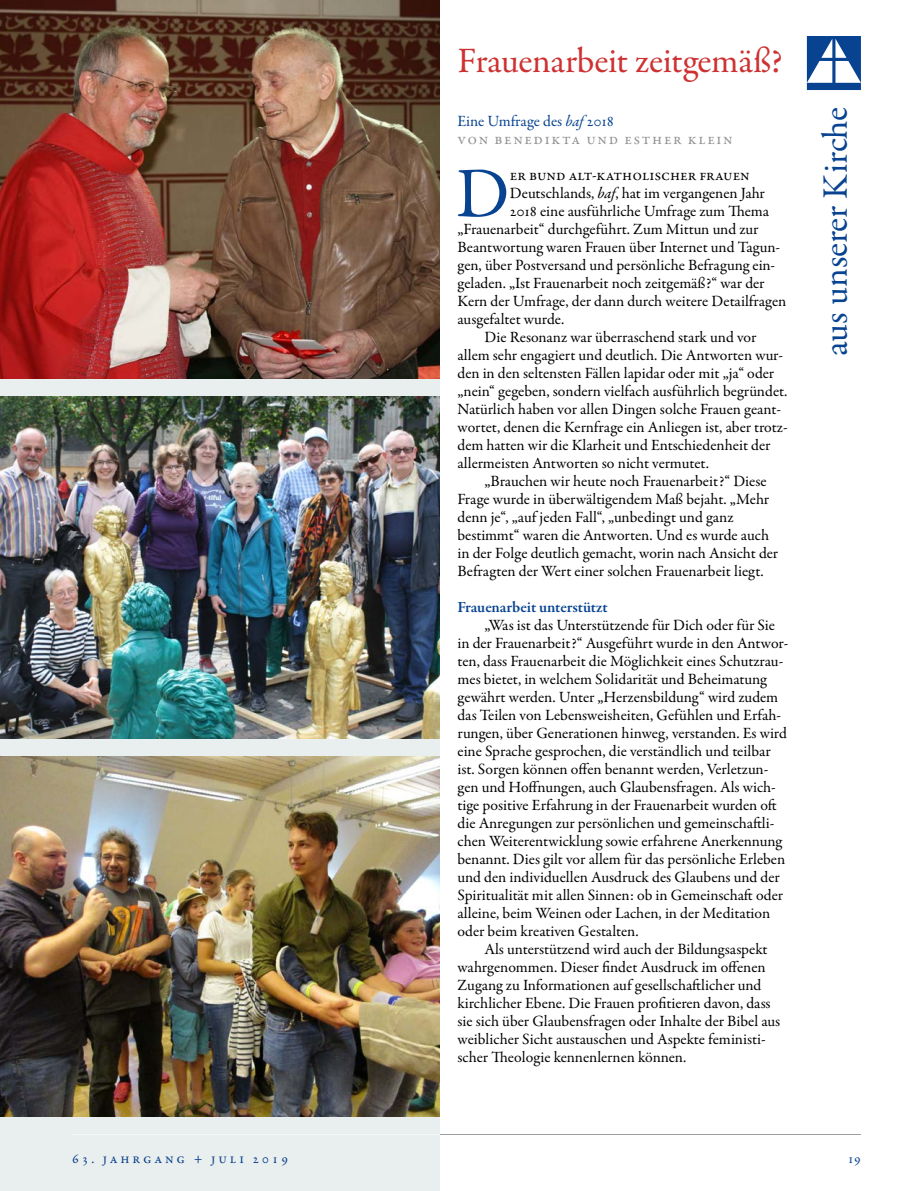
<style>
.page{position:relative;width:915px;height:1191px;background:#fff}
.page>*{position:absolute;margin:0;border:0;box-sizing:border-box;transform-origin:0 0}
.t1{font:71.25px "Garamond Premr Pro";color:#074391}
.t2{font:36px "Garamond Premr Pro";color:#ce3131}
.t3{font:36px "Garamond Premr Pro";color:#074391}
.t4{font:15.75px/18px "Garamond Premr Pro";letter-spacing:-.005em;color:#000}
.t5{font:15.75px/18px "Garamond Premr Pro";letter-spacing:.1em;color:#919195}
.t6{font:600 15.75px "Garamond Premr Pro";letter-spacing:-.01em;color:#074391}
.t7{font:14.25px "Garamond Premr Pro";letter-spacing:.2em;color:#074391}
.s1{color:#074391}
.s2{font-style:italic;color:#074391}
.s3{font-style:italic}
</style>
<div class="page">
<div style="left:0;top:0;width:439px;height:1191px;background:#e9eeef"></div>
<hr style="left:72px;top:1134px;width:788px;height:1px;background:#919195">
<img style="left:0;top:396px;width:439px;height:342px">
<img style="left:0;top:0;width:439px;height:378px">
<img style="left:0;top:756px;width:439px;height:360px">
<svg style="left:806px;top:36px;width:54px;height:54px"></svg>
<h2 class="t2" style="left:457px;top:39px;width:327px">Frauenarbeit zeitgemäß?</h2>
<p class="t5" style="left:457px;top:112px;width:276px"><span class="s1">Eine Umfrage des</span> <span class="s2">baf</span> <span class="s1">2018<br></span>Von Benedikta und Esther Klein</p>
<h1 class="t1" style="left:456px;top:151px;width:55px">D</h1>
<p class="t4" style="left:509px;top:166px;width:241px">er Bund alt-katholischer Frauen</p>
<p class="t4" style="left:509px;top:184px;width:256px">Deutschlands, <span class="s3">baf</span>, hat im vergangenen Jahr</p>
<p class="t4" style="left:509px;top:202px;width:261px">2018 eine ausführliche Umfrage zum Thema</p>
<p class="t4" style="left:457px;top:220px;width:302px">„Frauenarbeit“ durchgeführt. Zum Mittun und zur</p>
<p class="t4" style="left:457px;top:238px;width:324px">Beantwortung waren Frauen über Internet und Tagun-</p>
<p class="t4" style="left:457px;top:256px;width:319px">gen, über Postversand und persönliche Befragung ein-</p>
<p class="t4" style="left:457px;top:274px;width:308px">geladen. „Ist Frauenarbeit noch zeitgemäß?“ war der</p>
<p class="t4" style="left:457px;top:292px;width:330px">Kern der Umfrage, der dann durch weitere Detailfragen</p>
<p class="t4" style="left:457px;top:310px;width:108px">ausgefaltet wurde.</p>
<p class="t4" style="left:484px;top:328px;width:273px">Die Resonanz war überraschend stark und vor</p>
<p class="t4" style="left:457px;top:346px;width:327px">allem sehr engagiert und deutlich. Die Antworten wur-</p>
<p class="t4" style="left:457px;top:364px;width:318px">den in den seltensten Fällen lapidar oder mit „ja“ oder</p>
<p class="t4" style="left:457px;top:382px;width:331px">„nein“ gegeben, sondern vielfach ausführlich begründet.</p>
<p class="t4" style="left:457px;top:400px;width:325px">Natürlich haben vor allen Dingen solche Frauen geant-</p>
<p class="t4" style="left:457px;top:418px;width:331px">wortet, denen die Kernfrage ein Anliegen ist, aber trotz-</p>
<p class="t4" style="left:457px;top:436px;width:314px">dem hatten wir die Klarheit und Entschiedenheit der</p>
<p class="t4" style="left:457px;top:454px;width:253px">allermeisten Antworten so nicht vermutet.</p>
<p class="t4" style="left:484px;top:472px;width:283px">„Brauchen wir heute noch Frauenarbeit?“ Diese</p>
<p class="t4" style="left:457px;top:490px;width:313px">Frage wurde in überwältigendem Maß bejaht. „Mehr</p>
<p class="t4" style="left:457px;top:508px;width:277px">denn je“, „auf jeden Fall“, „unbedingt und ganz</p>
<p class="t4" style="left:457px;top:526px;width:313px">bestimmt“ waren die Antworten. Und es wurde auch</p>
<p class="t4" style="left:457px;top:544px;width:322px">in der Folge deutlich gemacht, worin nach Ansicht der</p>
<p class="t4" style="left:457px;top:562px;width:307px">Befragten der Wert einer solchen Frauenarbeit liegt.</p>
<p class="t6" style="left:457px;top:598px;width:152px">Frauenarbeit unterstützt</p>
<p class="t4" style="left:457px;top:616px;width:332px;text-indent:27px">„Was ist das Unterstützende für Dich oder für Sie in der Frauenarbeit?“ Ausgeführt wurde in den Antwor&shy;ten, dass Frauenarbeit die Möglichkeit eines Schutzrau&shy;mes bietet, in welchem Solidarität und Beheimatung gewährt werden. Unter „Herzensbildung“ wird zudem das Teilen von Lebensweisheiten, Gefühlen und Erfah&shy;rungen, über Generationen hinweg, verstanden. Es wird eine Sprache gesprochen, die verständlich und teilbar ist. Sorgen können offen benannt werden, Verletzun&shy;gen und Hoffnungen, auch Glaubensfragen. Als wich&shy;tige positive Erfahrung in der Frauenarbeit wurden oft die Anregungen zur persönlichen und gemeinschaftli&shy;chen Weiterentwicklung sowie erfahrene Anerkennung benannt. Dies gilt vor allem für das persönliche Erleben und den individuellen Ausdruck des Glaubens und der Spiritualität mit allen Sinnen: ob in Gemeinschaft oder alleine, beim Weinen oder Lachen, in der Meditation oder beim kreativen Gestalten.</p>
<p class="t4" style="left:457px;top:940px;width:324px;text-indent:27px">Als unterstützend wird auch der Bildungsaspekt wahrgenommen. Dieser findet Ausdruck im offenen Zugang zu Informationen auf gesellschaftlicher und kirchlicher Ebene. Die Frauen profitieren davon, dass sie sich über Glaubensfragen oder Inhalte der Bibel aus weiblicher Sicht austauschen und Aspekte feministi&shy;scher Theologie kennenlernen können.</p>
<h2 class="t3" style="left:813px;top:356px;width:250px;rotate:-90deg">aus unserer Kirche</h2>
<p class="t7" style="left:72px;top:1149px;width:217px">63. Jahrgang + Juli 2019</p>
<p class="t7" style="left:847px;top:1149px;width:15px">19</p>
</div>
